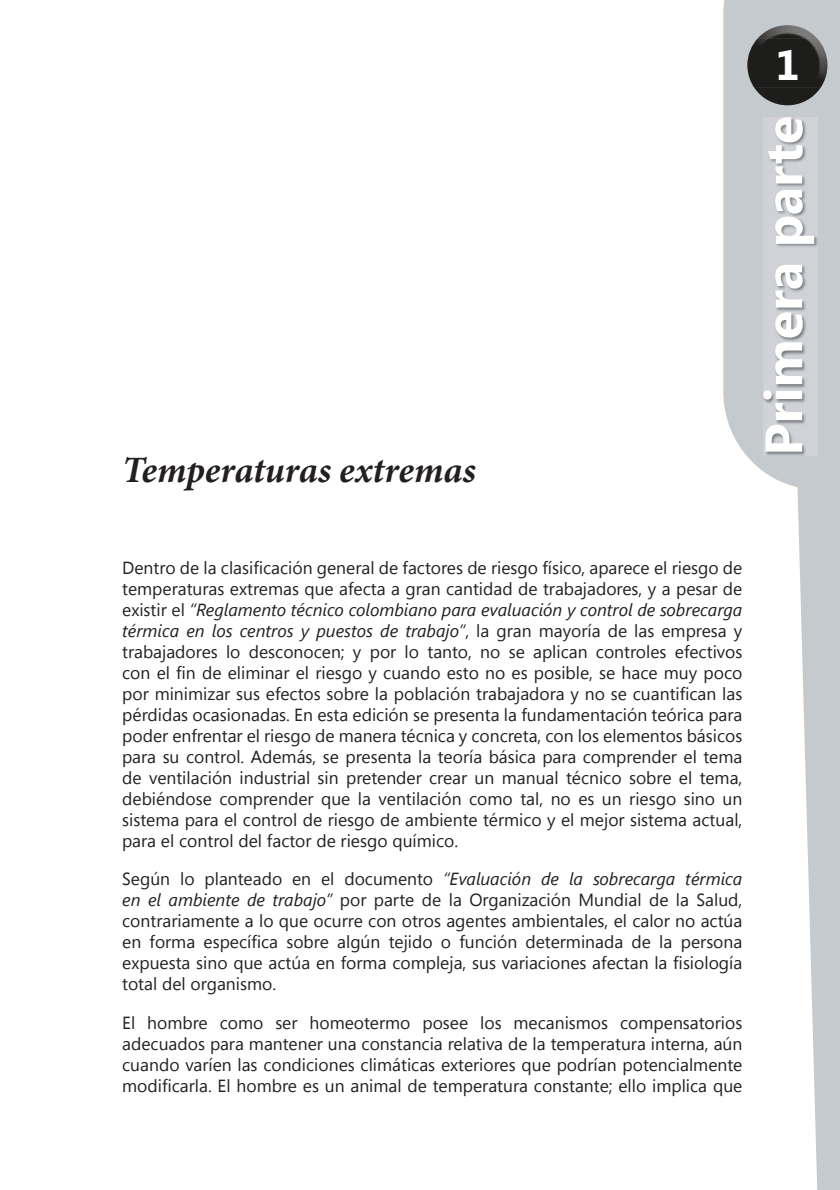
<style>
.page{position:relative;width:840px;height:1190px;background:#fff}
.page>*{position:absolute;margin:0;border:0;box-sizing:border-box;transform-origin:0 0}
.t1{font:700 52.5px "Segoe UI";color:#fff}
.t2{font:700 42px "Segoe UI";color:#fff}
.t3{font:italic 700 36.75px "Minion Pro";color:#231f20}
.t4{font:17.5px/21px "Segoe UI";color:#231f20;text-align:justify}
.s1{font-style:italic}
</style>
<div class="page">
<svg style="left:797px;top:489px;width:43px;height:700px;fill:#c5cacf"></svg>
<svg style="left:723px;top:0;width:117px;height:489px;background:#c8cdd2"></svg>
<img style="left:763px;top:117px;width:55px;height:338px">
<img style="left:758px;top:25px;width:59px;height:13px">
<img style="left:754px;top:88px;width:66px;height:17px">
<img style="left:747px;top:38px;width:80px;height:50px">
<h3 class="t3" style="left:122px;top:444px;width:355px">Temperaturas extremas</h3>
<h2 class="t2" style="left:775px;top:35px;width:26px">1</h2>
<h1 class="t1" style="left:746px;top:455px;width:341px;rotate:-90deg">Primera parte</h1>
<p class="t4" style="left:122px;top:556px;width:622px">Dentro de la clasificación general de factores de riesgo físico, aparece el riesgo de temperaturas extremas que afecta a gran cantidad de trabajadores, y a pesar de existir el <span class="s1">“Reglamento técnico colombiano para evaluación y control de sobrecarga térmica en los centros y puestos de trabajo”</span>, la gran mayoría de las empresa y trabajadores lo desconocen; y por lo tanto, no se aplican controles efectivos con el fin de eliminar el riesgo y cuando esto no es posible, se hace muy poco por minimizar sus efectos sobre la población trabajadora y no se cuantifican las pérdidas ocasionadas. En esta edición se presenta la fundamentación teórica para poder enfrentar el riesgo de manera técnica y concreta, con los elementos básicos para su control. Además, se presenta la teoría básica para comprender el tema de ventilación industrial sin pretender crear un manual técnico sobre el tema, debiéndose comprender que la ventilación como tal, no es un riesgo sino un sistema para el control de riesgo de ambiente térmico y el mejor sistema actual, para el control del factor de riesgo químico.</p>
<p class="t4" style="left:122px;top:867px;width:622px">Según lo planteado en el documento <span class="s1">“Evaluación de la sobrecarga térmica en el ambiente de trabajo”</span> por parte de la Organización Mundial de la Salud, contrariamente a lo que ocurre con otros agentes ambientales, el calor no actúa en forma específica sobre algún tejido o función determinada de la persona expuesta sino que actúa en forma compleja, sus variaciones afectan la fisiología total del organismo.</p>
<p class="t4" style="left:122px;top:1011px;width:622px">El hombre como ser homeotermo posee los mecanismos compensatorios adecuados para mantener una constancia relativa de la temperatura interna, aún cuando varíen las condiciones climáticas exteriores que podrían potencialmente modificarla. El hombre es un animal de temperatura constante; ello implica que</p>
</div>
